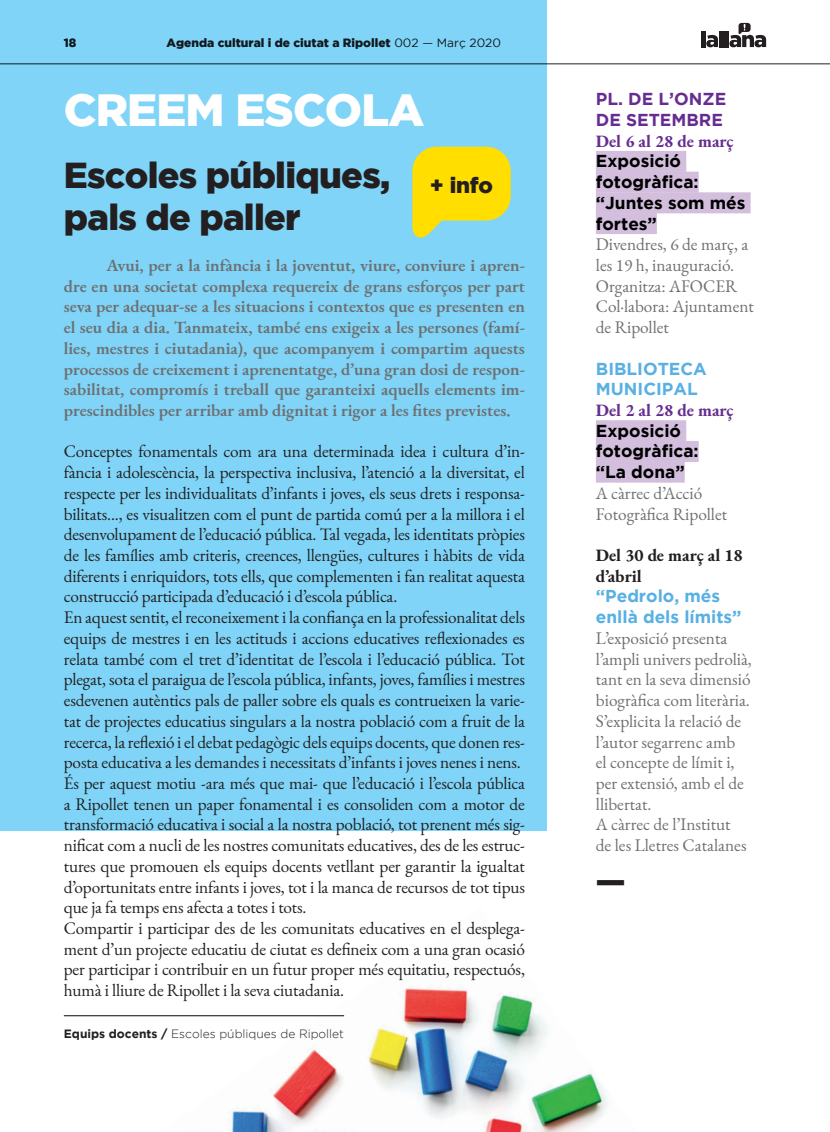
<style>
.page{position:relative;width:830px;height:1132px;background:#fff}
.page>*{position:absolute;margin:0;border:0;box-sizing:border-box;transform-origin:0 0}
.t1{font:900 45px "Gotham";letter-spacing:-.02em;color:#fff}
.t2{font:900 36px/41.4px "Gotham";letter-spacing:-.02em;color:#231f20}
.t3{font:900 33px "Gotham";color:#231f20}
.t4{font:900 22.05px "Gotham";color:#231f20}
.t5{font:17.25px/20.7px "EB Garamond";letter-spacing:-.01em;color:#231f20}
.t6{font:600 17.25px/20.7px "EB Garamond";color:#6d6f71;text-align:justify}
.t7{font:17.25px/20.7px "EB Garamond";color:#6d6f71}
.t8{font:700 17.25px/20.7px "Gotham";color:#000}
.t9{font:700 17.25px/20.7px "Gotham";color:#58b0e3}
.t10{font:700 17.25px "EB Garamond";color:#662d91}
.t11{font:700 17.25px/20.7px "EB Garamond";color:#231f20}
.t12{font:700 17.25px/20.7px "Gotham";color:#662d91}
.t13{font:900 12px "Gotham";color:#231f20}
.t14{font:300 12px "Gotham";color:#231f20}
.s1{font-weight:400}
.s2{font-weight:700}
</style>
<div class="page">
<hr style="left:0;top:64px;width:829px;height:1px;background:#231f20">
<hr style="left:701px;top:31px;width:4px;height:16px;background:#231f20">
<svg style="left:706px;top:35px;width:11px;height:12px"></svg>
<hr style="left:724px;top:31px;width:4px;height:16px;background:#231f20">
<svg style="left:729px;top:23px;width:36px;height:24px"></svg>
<div style="left:718px;top:31px;width:5px;height:16px;background:#231f20"></div>
<img style="left:160px;top:987px;width:448px;height:144px">
<div style="left:0;top:0;width:546px;height:830px;background:#7fd4f7"></div>
<hr style="left:64px;top:1014px;width:280px;height:1px;background:#231f20">
<div style="left:595px;top:151px;width:91px;height:21px;background:#d3bfdd"></div>
<div style="left:595px;top:171px;width:103px;height:21px;background:#d3bfdd"></div>
<div style="left:595px;top:192px;width:155px;height:21px;background:#d3bfdd"></div>
<div style="left:595px;top:213px;width:61px;height:21px;background:#d3bfdd"></div>
<div style="left:595px;top:420px;width:91px;height:21px;background:#d3bfdd"></div>
<div style="left:595px;top:441px;width:103px;height:21px;background:#d3bfdd"></div>
<div style="left:595px;top:461px;width:89px;height:21px;background:#d3bfdd"></div>
<svg style="left:412px;top:147px;width:98px;height:91px"></svg>
<p class="t13" style="left:64px;top:36px;width:14px">18</p>
<p class="t13" style="left:166px;top:36px;width:336px">Agenda cultural i de ciutat a Ripollet <span class="s1">002 — Març 2020</span></p>
<h1 class="t1" style="left:64px;top:84px;width:361px">CREEM ESCOLA</h1>
<h2 class="t2" style="left:64px;top:154px;width:328px">Escoles públiques, pals de paller</h2>
<p class="t6" style="left:64px;top:254px;width:462px;text-indent:43px">Avui, per a la infància i la joventut, viure, conviure i apren&shy;dre en una societat complexa requereix de grans esforços per part seva per adequar-se a les situacions i contextos que es presenten en el seu dia a dia. Tanmateix, també ens exigeix a les persones (famí&shy;lies, mestres i ciutadania), que acompanyem i compartim aquests processos de creixement i aprenentatge, d’una gran dosi de respon&shy;sabilitat, compromís i treball que garanteixi aquells elements im&shy;prescindibles per arribar amb dignitat i rigor a les fites previstes.</p>
<p class="t5" style="left:64px;top:441px;width:462px">Conceptes fonamentals com ara una determinada idea i cultura d’in&shy;fància i adolescència, la perspectiva inclusiva, l’atenció a la diversitat, el respecte per les individualitats d’infants i joves, els seus drets i responsa&shy;bilitats..., es visualitzen com el punt de partida comú per a la millora i el desenvolupament de l’educació pública. Tal vegada, les identitats pròpies de les famílies amb criteris, creences, llengües, cultures i hàbits de vida diferents i enriquidors, tots ells, que complementen i fan realitat aquesta construcció participada d’educació i d’escola pública.<br>En aquest sentit, el reconeixement i la confiança en la professionalitat dels equips de mestres i en les actituds i accions educatives reflexionades es relata també com el tret d’identitat de l’escola i l’educació pública. Tot plegat, sota el paraigua de l’escola pública, infants, joves, famílies i mestres esdevenen autèntics pals de paller sobre els quals es contrueixen la varie&shy;tat de projectes educatius singulars a la nostra població com a fruit de la recerca, la reflexió i el debat pedagògic dels equips docents, que donen res&shy;posta educativa a les demandes i necessitats d’infants i joves nenes i nens.<br>És per aquest motiu -ara més que mai- que l’educació i l’escola pública a Ripollet tenen un paper fonamental i es consoliden com a motor de transformació educativa i social a la nostra població, tot prenent més sig&shy;nificat com a nucli de les nostres comunitats educatives, des de les estruc&shy;tures que promouen els equips docents vetllant per garantir la igualtat d’oportunitats entre infants i joves, tot i la manca de recursos de tot tipus que ja fa temps ens afecta a totes i tots.<br>Compartir i participar des de les comunitats educatives en el desplega&shy;ment d’un projecte educatiu de ciutat es defineix com a una gran ocasió per participar i contribuir en un futur proper més equitatiu, respectuós, humà i lliure de Ripollet i la seva ciutadania.</p>
<p class="t14" style="left:64px;top:1026px;width:281px"><span class="s2">Equips docents /</span> Escoles públiques de Ripollet</p>
<p class="t4" style="left:430px;top:172px;width:65px">+ info</p>
<p class="t12" style="left:595px;top:88px;width:132px">PL. DE L’ONZE<br>DE SETEMBRE</p>
<p class="t10" style="left:595px;top:129px;width:139px">Del 6 al 28 de març</p>
<p class="t8" style="left:595px;top:150px;width:151px">Exposició fotogràfica: “Juntes som més fortes”</p>
<p class="t7" style="left:595px;top:234px;width:159px">Divendres, 6 de març, a les 19 h, inauguració.<br>Organitza: AFOCER<br>Col·labora: Ajuntament de Ripollet</p>
<p class="t9" style="left:595px;top:357px;width:112px">BIBLIOTECA<br>MUNICIPAL</p>
<p class="t10" style="left:595px;top:398px;width:139px">Del 2 al 28 de març</p>
<p class="t8" style="left:595px;top:419px;width:104px">Exposició fotogràfica: “La dona”</p>
<p class="t7" style="left:595px;top:482px;width:133px">A càrrec d’Acció<br>Fotogràfica Ripollet</p>
<p class="t11" style="left:595px;top:544px;width:148px">Del 30 de març al 18 d’abril</p>
<p class="t9" style="left:595px;top:585px;width:147px">“Pedrolo, més enllà dels límits”</p>
<p class="t7" style="left:595px;top:627px;width:157px">L’exposició presenta l’ampli univers pedrolià, tant en la seva dimensió biogràfica com literària.<br>S’explicita la relació de l’autor segarrenc amb<br>el concepte de límit i, per extensió, amb el de llibertat.<br>A càrrec de l’Institut<br>de les Lletres Catalanes</p>
<h3 class="t3" style="left:595px;top:861px;width:31px">—</h3>
</div>
